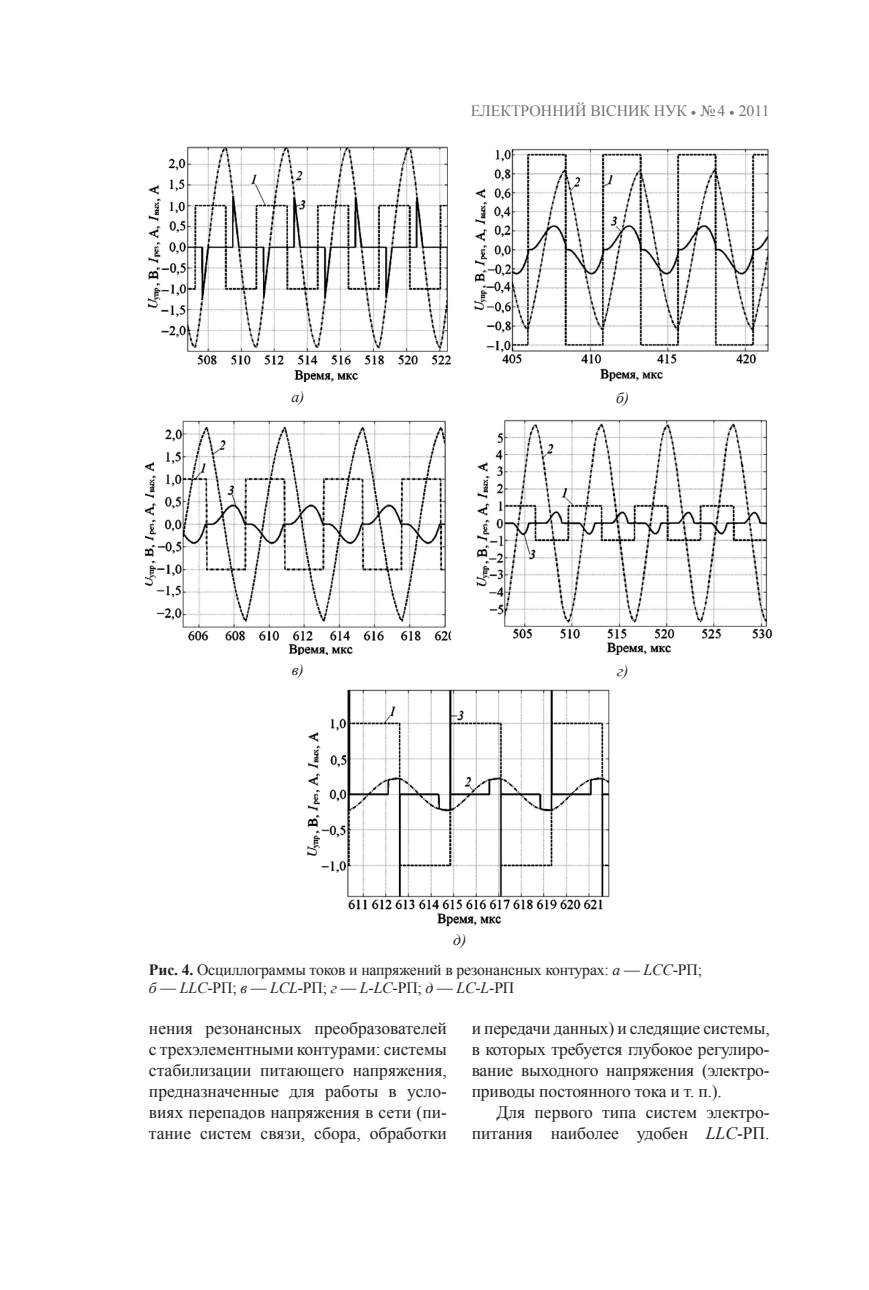
<style>
.page{position:relative;width:869px;height:1290px;background:#fff}
.page>*{position:absolute;margin:0;border:0;box-sizing:border-box;transform-origin:0 0}
.main_text{font:17.5px/20.8px "Times New Roman";color:#231f20;text-align:justify}
.main_text-2{font:15.75px/17.5px "Times New Roman";letter-spacing:-.01em;color:#231f20}
.t1{font:15.75px "Times New Roman";color:#717275}
.main_text-3{font:italic 15.75px "Times New Roman";color:#231f20}
.s1{font-weight:700}
.s2{font-style:italic}
</style>
<div class="page">
<img style="left:476px;top:419px;width:296px;height:235px">
<img style="left:474px;top:148px;width:295px;height:233px">
<img style="left:307px;top:689px;width:303px;height:238px">
<img style="left:145px;top:420px;width:305px;height:234px">
<img style="left:147px;top:146px;width:303px;height:235px">
<p class="main_text-3" style="left:291px;top:386px;width:14px">а)</p>
<p class="main_text-3" style="left:292px;top:659px;width:13px">в)</p>
<p class="t1" style="left:470px;top:100px;width:300px">ЕЛЕКТРОННИЙ ВІСНИК НУК • №4 • 2011</p>
<p class="main_text-3" style="left:616px;top:387px;width:15px">б)</p>
<p class="main_text-3" style="left:453px;top:929px;width:15px">д)</p>
<p class="main_text-3" style="left:616px;top:660px;width:13px">г)</p>
<p class="main_text-2" style="left:149px;top:961px;width:554px"><span class="s1">Рис. 4.</span> Осциллограммы токов и напряжений в резонансных контурах: <span class="s2">а</span> — <span class="s2">LCC</span>-РП; <span class="s2">б</span> — <span class="s2">LLC</span>-РП; <span class="s2">в</span> — <span class="s2">LCL</span>-РП; <span class="s2">г</span> — <span class="s2">L</span>-<span class="s2">LC</span>-РП; <span class="s2">д</span> — <span class="s2">LC</span>-<span class="s2">L</span>-РП</p>
<p class="main_text" style="left:149px;top:1018px;width:299px">нения резонансных преобразователей с трехэлементными контурами: системы стабилизации питающего напряжения, предназначенные для работы в усло&shy;виях перепадов напряжения в сети (пи&shy;тание систем связи, сбора, обработки</p>
<p class="main_text" style="left:471px;top:1018px;width:299px">и передачи данных) и следящие системы, в которых требуется глубокое регулиро&shy;вание выходного напряжения (электро&shy;приводы постоянного тока и т. п.).</p>
<p class="main_text" style="left:471px;top:1101px;width:299px;text-align:right">Для первого типа систем электро&shy;питания наиболее удобен <span class="s2">LLC</span>-РП.</p>
</div>
